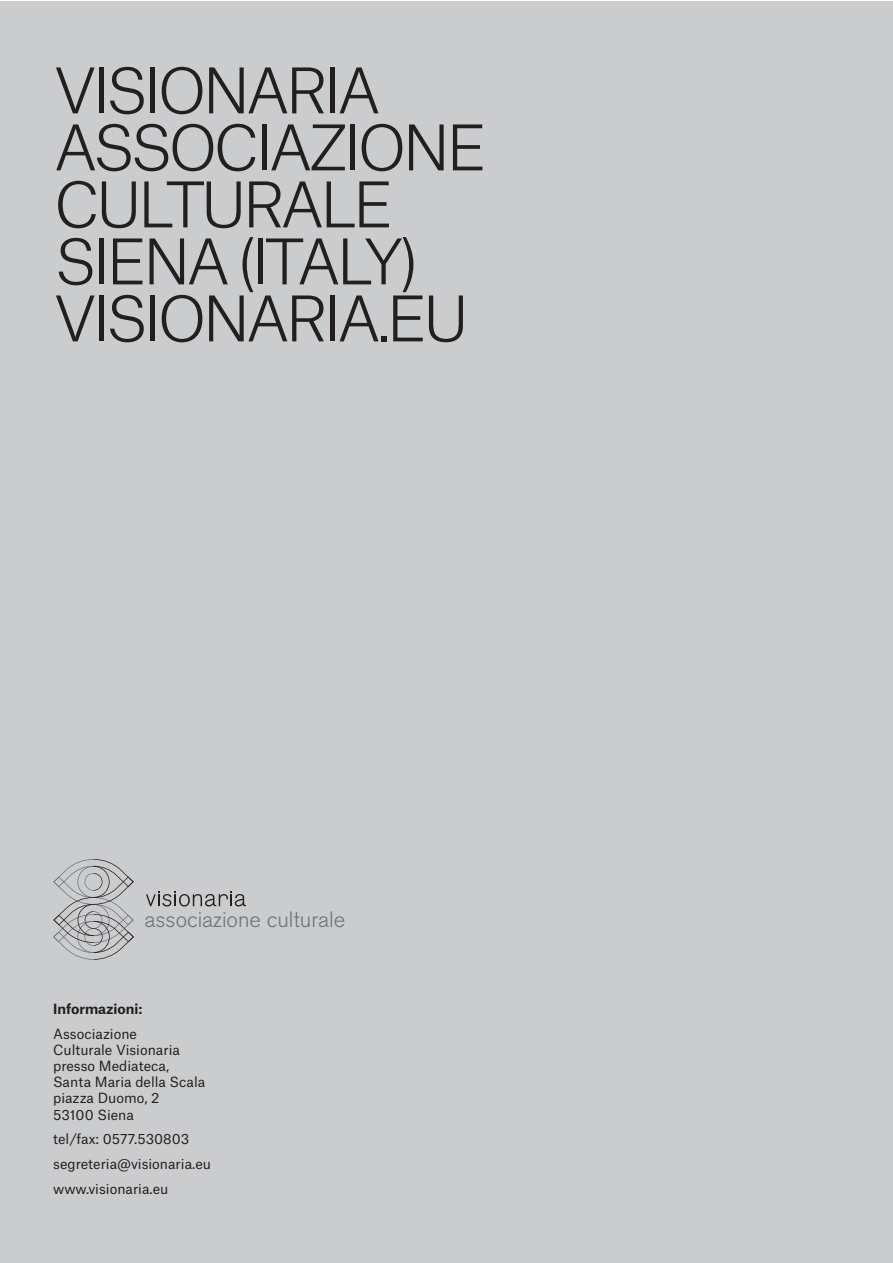
<style>
.page{position:relative;width:893px;height:1263px;background:#fff}
.page>*{position:absolute;margin:0;border:0;box-sizing:border-box;transform-origin:0 0}
.t1{font:300 60px/57px "Atlas Grotesk";letter-spacing:-.07em;color:#231f20}
.t2{font:300 22.05px "Akzidenz Grotesk BE";color:#717275}
.t3{font:13.5px/16.2px "Atlas Grotesk";color:#231f20}
.t4{font:700 13.5px "Atlas Grotesk";color:#231f20}
</style>
<div class="page">
<div style="left:0;top:1px;width:893px;height:1261px;background:#cbccce"></div>
<svg style="left:53px;top:859px;width:81px;height:101px"></svg>
<svg style="left:146px;top:891px;width:100px;height:15px"></svg>
<h1 class="t1" style="left:54px;top:56px;width:434px">VISIONARIA<br>ASSOCIAZIONE<br>CULTURALE<br>SIENA (ITALY)<br>VISIONARIA.EU</h1>
<h2 class="t2" style="left:145px;top:907px;width:202px">associazione culturale</h2>
<p class="t4" style="left:53px;top:997px;width:91px">Informazioni:</p>
<p class="t3" style="left:53px;top:1024px;width:154px">Associazione<br>Culturale Visionaria presso Mediateca,<br>Santa Maria della Scala piazza Duomo, 2<br>53100 Siena</p>
<p class="t3" style="left:53px;top:1125px;width:159px;line-height:24.8px">tel/fax: 0577.530803 segreteria@visionaria.eu www.visionaria.eu</p>
</div>
